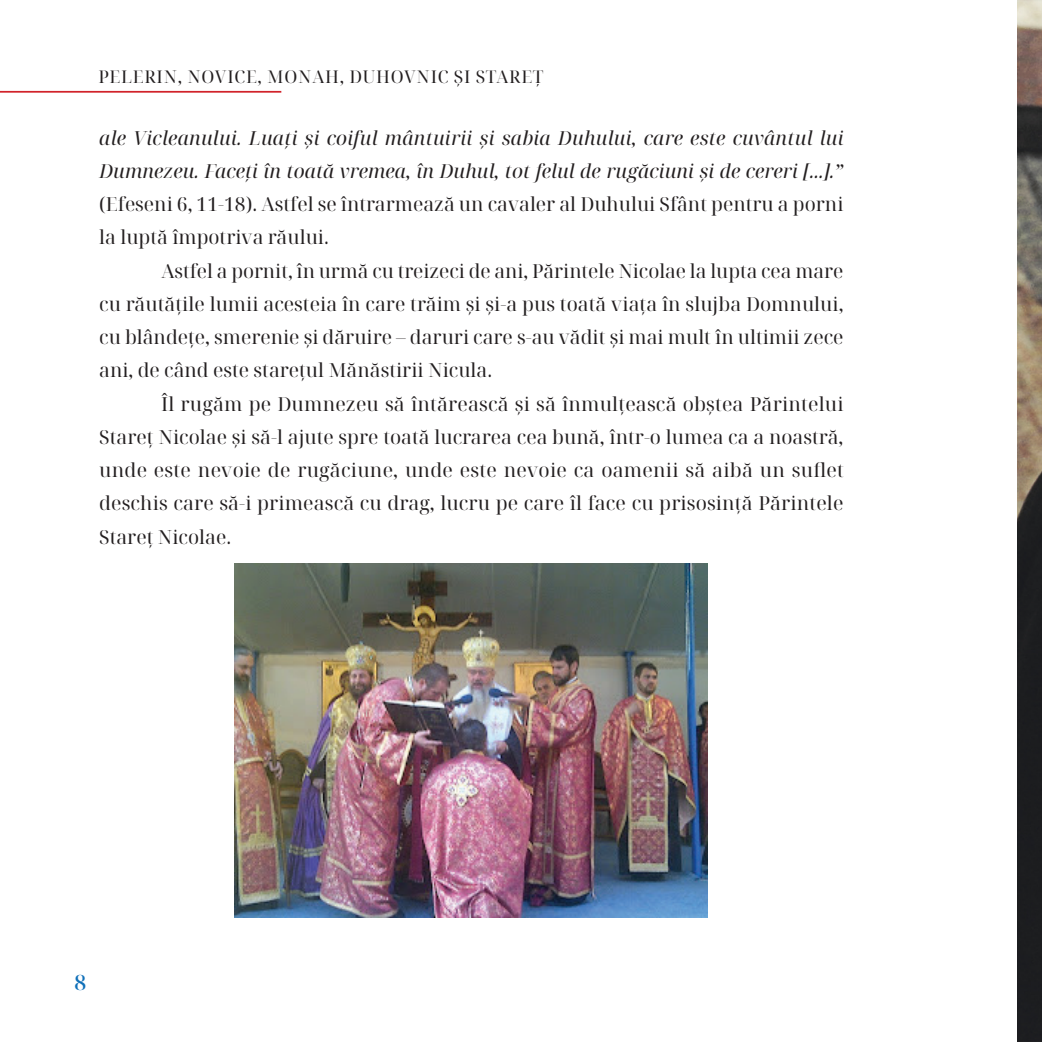
<style>
.page{position:relative;width:1042px;height:1042px;background:#fff}
.page>*{position:absolute;margin:0;border:0;box-sizing:border-box;transform-origin:0 0}
.t1{font:600 21px "Noto Serif Display";color:#1070b9}
.Text{font:19.25px/33.2px "Noto Serif Display";color:#231f20;text-align:justify}
.t2{font:italic 19.25px/33.2px "Noto Serif Display";color:#231f20;text-align:justify}
.t3{font:17.5px "Noto Serif Display";letter-spacing:.04em;color:#231f20}
.s1{font-style:normal}
</style>
<div class="page">
<hr style="left:0;top:91px;width:281px;height:2px;background:#d1232a">
<img style="left:1017px;top:0;width:25px;height:1042px">
<img style="left:235px;top:563px;width:473px;height:355px">
<p class="t3" style="left:98px;top:65px;width:447px">PELERIN, NOVICE, MONAH, DUHOVNIC ȘI STAREȚ</p>
<p class="t2" style="left:99px;top:122px;width:746px">ale Vicleanului. Luați și coiful mântuirii și sabia Duhului, care este cuvântul lui Dumnezeu. Faceți în toată vremea, în Duhul, tot felul de rugăciuni și de cereri [...].” <span class="s1">(Efeseni 6, 11-18). Astfel se întrarmează un cavaler al Duhului Sfânt pentru a porni la luptă împotriva răului.</span></p>
<p class="Text" style="left:99px;top:255px;width:746px;text-indent:62px">Astfel a pornit, în urmă cu treizeci de ani, Părintele Nicolae la lupta cea mare cu răutățile lumii acesteia în care trăim și și-a pus toată viața în slujba Domnului, cu blândețe, smerenie și dăruire – daruri care s-au vădit și mai mult în ultimii zece ani, de când este starețul Mănăstirii Nicula.</p>
<p class="Text" style="left:99px;top:388px;width:746px;text-indent:62px">Îl rugăm pe Dumnezeu să întărească și să înmulțească obștea Părintelui Stareț Nicolae și să-l ajute spre toată lucrarea cea bună, într-o lumea ca a noastră, unde este nevoie de rugăciune, unde este nevoie ca oamenii să aibă un suflet deschis care să-i primească cu drag, lucru pe care îl face cu prisosință Părintele Stareț Nicolae.</p>
<p class="t1" style="left:74px;top:968px;width:13px">8</p>
</div>
